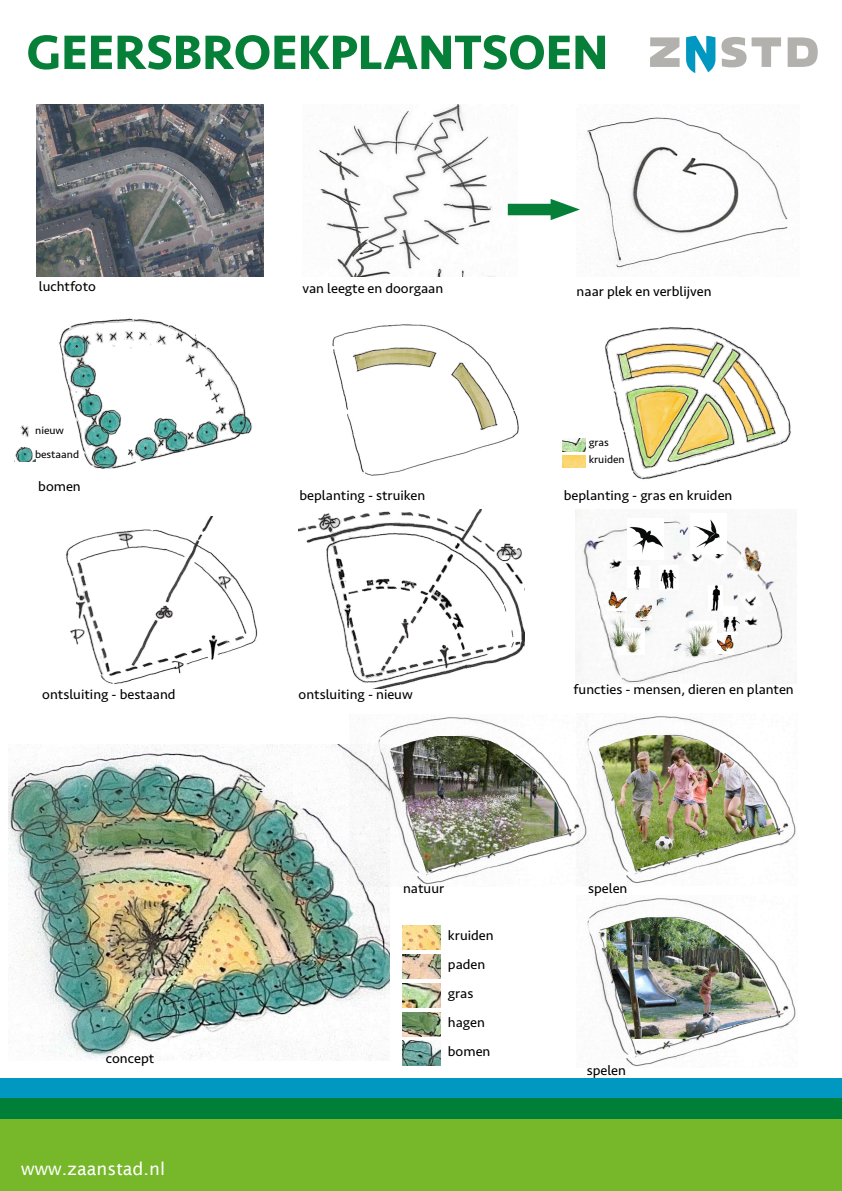
<style>
.page{position:relative;width:842px;height:1191px;background:#fff}
.page>*{position:absolute;margin:0;border:0;box-sizing:border-box;transform-origin:0 0}
.t1{font:700 50px "Seravek Basic";color:#067f38}
.t2{font:17.5px "Lucida Sans";color:#fff}
.t3{font:14px/29px "Seravek Basic";color:#000}
.t4{font:11px "Seravek Basic";color:#000}
</style>
<div class="page">
<img style="left:9px;top:744px;width:381px;height:316px">
<img style="left:403px;top:925px;width:38px;height:24px">
<img style="left:403px;top:954px;width:38px;height:24px">
<img style="left:403px;top:983px;width:38px;height:24px">
<img style="left:403px;top:1012px;width:38px;height:24px">
<img style="left:403px;top:1041px;width:38px;height:24px">
<img style="left:588px;top:716px;width:208px;height:168px">
<img style="left:350px;top:717px;width:238px;height:169px">
<img style="left:582px;top:898px;width:214px;height:169px">
<img style="left:318px;top:105px;width:200px;height:172px">
<img style="left:586px;top:117px;width:202px;height:160px">
<img style="left:59px;top:318px;width:193px;height:151px">
<img style="left:15px;top:447px;width:20px;height:15px">
<img style="left:20px;top:425px;width:9px;height:13px">
<img style="left:65px;top:516px;width:193px;height:168px">
<img style="left:299px;top:509px;width:225px;height:179px">
<img style="left:332px;top:324px;width:187px;height:152px">
<img style="left:570px;top:327px;width:221px;height:153px">
<img style="left:562px;top:455px;width:23px;height:13px">
<img style="left:562px;top:438px;width:23px;height:13px">
<img style="left:576px;top:509px;width:214px;height:175px">
<img style="left:36px;top:105px;width:228px;height:172px">
<div style="left:508px;top:204px;width:53px;height:11px;background:#067f38"></div>
<svg style="left:551px;top:199px;width:29px;height:21px"></svg>
<div style="left:0;top:1118px;width:842px;height:72px;background:#76b82a"></div>
<div style="left:0;top:1098px;width:842px;height:20px;background:#007f38"></div>
<div style="left:0;top:1078px;width:842px;height:20px;background:#0098c1"></div>
<svg style="left:686px;top:36px;width:29px;height:37px"></svg>
<svg style="left:788px;top:37px;width:30px;height:30px"></svg>
<svg style="left:650px;top:37px;width:30px;height:30px"></svg>
<svg style="left:752px;top:37px;width:29px;height:30px"></svg>
<svg style="left:721px;top:37px;width:25px;height:30px"></svg>
<img style="left:628px;top:567px;width:21px;height:21px">
<img style="left:608px;top:555px;width:15px;height:15px">
<svg style="left:745px;top:614px;width:12px;height:13px"></svg>
<img style="left:683px;top:545px;width:24px;height:24px">
<img style="left:706px;top:542px;width:23px;height:24px">
<img style="left:739px;top:589px;width:24px;height:24px">
<img style="left:608px;top:591px;width:19px;height:20px">
<img style="left:715px;top:633px;width:19px;height:20px">
<img style="left:659px;top:566px;width:19px;height:23px">
<img style="left:708px;top:585px;width:14px;height:25px">
<img style="left:635px;top:604px;width:17px;height:16px">
<img style="left:736px;top:545px;width:30px;height:31px">
<img style="left:617px;top:628px;width:27px;height:27px">
<img style="left:690px;top:622px;width:26px;height:26px">
<img style="left:690px;top:514px;width:36px;height:40px">
<img style="left:628px;top:519px;width:36px;height:40px">
<img style="left:608px;top:616px;width:23px;height:31px">
<img style="left:683px;top:626px;width:23px;height:31px">
<div style="left:723px;top:606px;width:15px;height:28px;background:#fff"></div>
<img style="left:723px;top:616px;width:16px;height:15px">
<img style="left:606px;top:917px;width:171px;height:122px">
<img style="left:599px;top:735px;width:178px;height:134px">
<img style="left:390px;top:736px;width:178px;height:134px">
<h1 class="t1" style="left:27px;top:21px;width:583px">GEERSBROEKPLANTSOEN</h1>
<p class="t3" style="left:39px;top:272px;width:59px">luchtfoto</p>
<p class="t4" style="left:35px;top:423px;width:30px">nieuw</p>
<p class="t4" style="left:35px;top:448px;width:46px">bestaand</p>
<p class="t3" style="left:38px;top:471px;width:44px">bomen</p>
<p class="t3" style="left:303px;top:274px;width:142px">van leegte en doorgaan</p>
<p class="t3" style="left:577px;top:277px;width:136px">naar plek en verblijven</p>
<p class="t4" style="left:589px;top:436px;width:22px">gras</p>
<p class="t4" style="left:589px;top:453px;width:38px">kruiden</p>
<p class="t3" style="left:300px;top:481px;width:127px">beplanting - struiken</p>
<p class="t3" style="left:564px;top:481px;width:170px">beplanting - gras en kruiden</p>
<p class="t3" style="left:42px;top:679px;width:135px">ontsluiting - bestaand</p>
<p class="t3" style="left:299px;top:679px;width:116px">ontsluiting - nieuw</p>
<p class="t3" style="left:574px;top:675px;width:222px">functies - mensen, dieren en planten</p>
<p class="t3" style="left:106px;top:1043px;width:50px">concept</p>
<p class="t2" style="left:21px;top:1158px;width:145px">www.zaanstad.nl</p>
<p class="t3" style="left:403px;top:874px;width:43px">natuur</p>
<p class="t3" style="left:588px;top:874px;width:41px">spelen</p>
<p class="t3" style="left:448px;top:920px;width:47px">kruiden paden gras hagen bomen</p>
<p class="t3" style="left:587px;top:1055px;width:41px">spelen</p>
</div>
